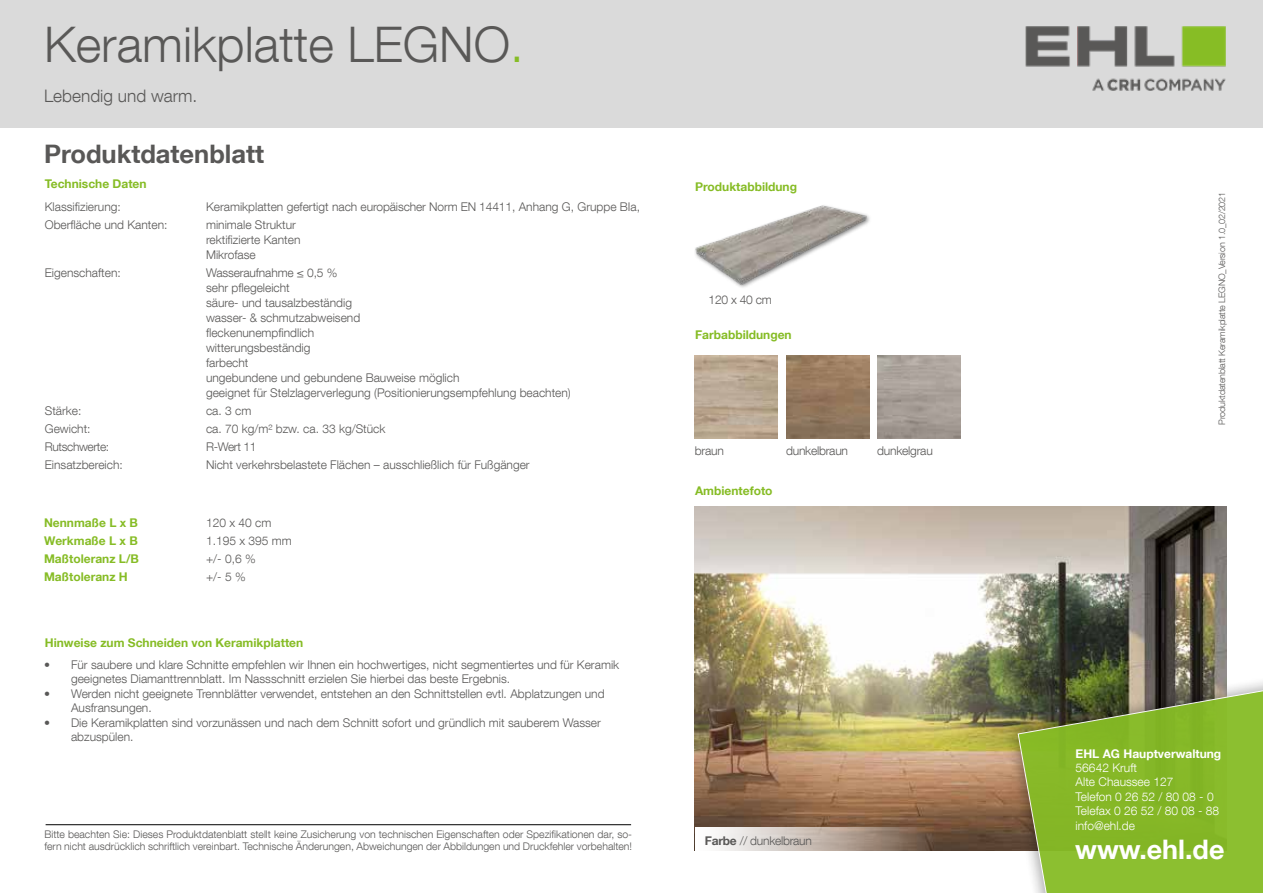
<style>
.page{position:relative;width:1263px;height:893px;background:#fff}
.page>*{position:absolute;margin:0;border:0;box-sizing:border-box;transform-origin:0 0}
.t1{font:300 49.05px "Helvetica Neue LT Com";color:#595857}
.t2{font:700 26.85px "Helvetica Neue LT Com";color:#fff}
.t3{font:700 25.5px "Helvetica Neue LT Com";color:#595857}
.t4{font:300 17.25px "Helvetica Neue LT Com";color:#595857}
.t5{font:300 12px/15px "Helvetica Neue LT Com";color:#595857}
.t6{font:700 12px/18px "Helvetica Neue LT Com";color:#86bc25;text-align:justify}
.t7{font:300 12px/14.4px "Helvetica Neue LT Com";color:#fff}
.t8{font:300 12px "Helvetica Neue LT Com";letter-spacing:-.02em;color:#595857}
.t9{font:700 12px "Helvetica Neue LT Com";color:#fff}
.t10{font:300 12px "Helvetica Neue LT Com";letter-spacing:-.03em;color:#595857}
.t11{font:300 10.5px/12px "Helvetica Neue LT Com";color:#595857}
.t12{font:300 9px "Helvetica Neue LT Com";letter-spacing:-.02em;color:#595857}
.s1{color:#86bc25}
.s2{font-weight:700}
</style>
<div class="page">
<img style="left:695px;top:506px;width:531px;height:344px">
<div style="left:0;top:0;width:1263px;height:128px;background:#dadada"></div>
<div style="left:1002px;top:671px;width:261px;height:222px;background:#000;opacity:.35"></div>
<svg style="left:1017px;top:684px;width:246px;height:209px;background:#84ac34"></svg>
<img style="left:1026px;top:26px;width:199px;height:65px">
<hr style="left:46px;top:824px;width:585px;height:1px;background:#000">
<img style="left:695px;top:205px;width:175px;height:83px">
<img style="left:786px;top:356px;width:83px;height:83px">
<svg style="left:695px;top:827px;width:241px;height:23px;background:#beb1a8"></svg>
<img style="left:695px;top:356px;width:83px;height:83px">
<h1 class="t1" style="left:44px;top:14px;width:481px">Keramikplatte LEGNO<span class="s1">.</span></h1>
<h3 class="t4" style="left:44px;top:85px;width:155px">Lebendig und warm.</h3>
<h3 class="t3" style="left:44px;top:138px;width:222px">Produktdatenblatt</h3>
<p class="t6" style="left:45px;top:174px;width:103px">Technische Daten</p>
<p class="t5" style="left:45px;top:198px;width:77px">Klassifizierung:</p>
<p class="t5" style="left:206px;top:198px;width:436px">Keramikplatten gefertigt nach europäischer Norm EN 14411, Anhang G, Gruppe BIa,</p>
<p class="t5" style="left:45px;top:216px;width:124px">Oberfläche und Kanten:</p>
<p class="t5" style="left:206px;top:216px;width:96px">minimale Struktur rektifizierte Kanten<br>Mikrofase</p>
<p class="t5" style="left:45px;top:264px;width:78px">Eigenschaften:</p>
<p class="t5" style="left:206px;top:264px;width:366px">Wasseraufnahme ≤ 0,5 %<br>sehr pflegeleicht<br>säure- und tausalzbeständig<br>wasser- &amp; schmutzabweisend<br>fleckenunempfindlich<br>witterungsbeständig<br>farbecht<br>ungebundene und gebundene Bauweise möglich<br>geeignet für Stelzlagerverlegung (Positionierungsempfehlung beachten)</p>
<p class="t5" style="left:45px;top:402px;width:38px">Stärke:</p>
<p class="t5" style="left:206px;top:402px;width:47px">ca. 3 cm</p>
<p class="t5" style="left:45px;top:420px;width:47px">Gewicht:</p>
<p class="t5" style="left:206px;top:420px;width:181px">ca. 70 kg/m² bzw. ca. 33 kg/Stück</p>
<p class="t10" style="left:45px;top:439px;width:66px">Rutschwerte:</p>
<p class="t5" style="left:206px;top:438px;width:52px">R-Wert 11</p>
<p class="t5" style="left:45px;top:456px;width:80px">Einsatzbereich:</p>
<p class="t5" style="left:206px;top:456px;width:325px">Nicht verkehrsbelastete Flächen – ausschließlich für Fußgänger</p>
<p class="t6" style="left:44px;top:513px;width:96px">Nennmaße L x B Werkmaße L x B Maßtoleranz L/B Maßtoleranz H</p>
<p class="t5" style="left:206px;top:513px;width:87px;line-height:18px">120 x 40 cm<br>1.195 x 395 mm +/- 0,6 %<br>+/- 5 %</p>
<p class="t6" style="left:45px;top:633px;width:260px">Hinweise zum Schneiden von Keramikplatten</p>
<p class="t5" style="left:71px;top:658px;width:550px;line-height:13.5px;text-indent:-27px">• Für saubere und klare Schnitte empfehlen wir Ihnen ein hochwertiges, nicht segmentiertes und für Keramik geeignetes Diamanttrennblatt. Im Nassschnitt erzielen Sie hierbei das beste Ergebnis.</p>
<p class="t5" style="left:71px;top:687px;width:535px;line-height:13.5px;text-indent:-27px">• Werden nicht geeignete Trennblätter verwendet, entstehen an den Schnittstellen evtl. Abplatzungen und<br>Ausfransungen.</p>
<p class="t5" style="left:71px;top:716px;width:531px;line-height:13.5px;text-indent:-27px">• Die Keramikplatten sind vorzunässen und nach dem Schnitt sofort und gründlich mit sauberem Wasser abzuspülen.</p>
<p class="t11" style="left:44px;top:828px;width:589px">Bitte beachten Sie: Dieses Produktdatenblatt stellt keine Zusicherung von technischen Eigenschaften oder Spezifikationen dar, so&shy;fern nicht ausdrücklich schriftlich vereinbart. Technische Änderungen, Abweichungen der Abbildungen und Druckfehler vorbehalten!</p>
<p class="t6" style="left:695px;top:177px;width:103px">Produktabbildung</p>
<p class="t5" style="left:708px;top:292px;width:65px">120 x 40 cm</p>
<p class="t6" style="left:695px;top:326px;width:98px">Farbabbildungen</p>
<p class="t5" style="left:695px;top:443px;width:30px">braun</p>
<p class="t6" style="left:695px;top:482px;width:79px">Ambientefoto</p>
<p class="t8" style="left:786px;top:444px;width:63px">dunkelbraun</p>
<p class="t8" style="left:877px;top:444px;width:57px">dunkelgrau</p>
<p class="t8" style="left:705px;top:833px;width:109px"><span class="s2">Farbe</span> // dunkelbraun</p>
<p class="t12" style="left:1216px;top:424px;width:234px;rotate:-90deg">Produktdatenblatt Keramikplatte LEGNO_Version 1.0_02/2021</p>
<p class="t9" style="left:1076px;top:746px;width:147px">EHL AG Hauptverwaltung</p>
<p class="t7" style="left:1076px;top:760px;width:145px">56642 Kruft<br>Alte Chaussee 127<br>Telefon 0 26 52 / 80 08 - 0<br>Telefax 0 26 52 / 80 08 - 88 info@ehl.de</p>
<h2 class="t2" style="left:1075px;top:832px;width:151px">www.ehl.de</h2>
</div>
